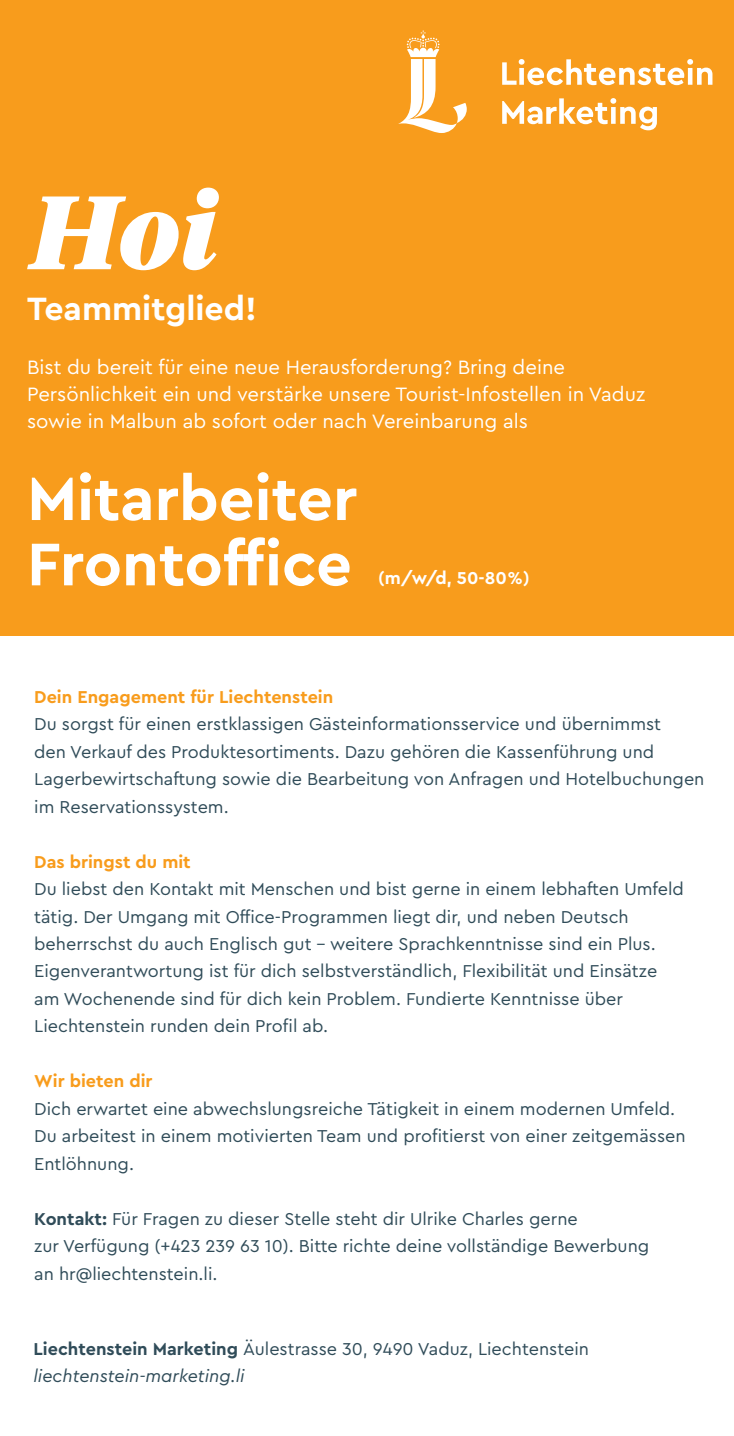
<style>
.page{position:relative;width:734px;height:1436px;background:#fff}
.page>*{position:absolute;margin:0;border:0;box-sizing:border-box;transform-origin:0 0}
.t1{font:700 63px/65.2px "Cera Pro";color:#fff}
.t2{font:700 33.75px "Cera Pro";color:#fff}
.t3{font:20.25px/27px "Cera Pro";color:#fff}
.t4{font:18px/27.4px "Cera Pro";color:#304c59}
.t5{font:700 18px "Cera Pro";color:#f89c1c}
.t6{font:700 18px "Cera Pro";color:#fff}
.s1{font-weight:700}
.s2{font-style:italic}
</style>
<div class="page">
<div style="left:0;top:0;width:733px;height:635px;background:#f89c1c"></div>
<svg style="left:398px;top:30px;width:68px;height:103px"></svg>
<svg style="left:502px;top:59px;width:210px;height:26px"></svg>
<svg style="left:502px;top:98px;width:154px;height:32px"></svg>
<svg style="left:27px;top:187px;width:192px;height:83px"></svg>
<h2 class="t2" style="left:27px;top:286px;width:231px">Teammitglied!</h2>
<p class="t3" style="left:27px;top:352px;width:619px">Bist du bereit für eine neue Herausforderung? Bring deine<br>Persönlichkeit ein und verstärke unsere Tourist-Infostellen in Vaduz sowie in Malbun ab sofort oder nach Vereinbarung als</p>
<h1 class="t1" style="left:27px;top:463px;width:332px">Mitarbeiter<br>Frontoffice</h1>
<p class="t6" style="left:378px;top:566px;width:153px">(m/w/d, 50-80 %)</p>
<p class="t5" style="left:34px;top:684px;width:300px">Dein Engagement für Liechtenstein</p>
<p class="t4" style="left:34px;top:709px;width:671px">Du sorgst für einen erstklassigen Gästeinformationsservice und übernimmst<br>den Verkauf des Produktesortiments. Dazu gehören die Kassenführung und Lagerbewirtschaftung sowie die Bearbeitung von Anfragen und Hotelbuchungen im Reservationssystem.</p>
<p class="t5" style="left:34px;top:849px;width:158px">Das bringst du mit</p>
<p class="t4" style="left:34px;top:874px;width:651px">Du liebst den Kontakt mit Menschen und bist gerne in einem lebhaften Umfeld tätig. Der Umgang mit Office-Programmen liegt dir, und neben Deutsch beherrschst du auch Englisch gut – weitere Sprachkenntnisse sind ein Plus.<br>Eigenverantwortung ist für dich selbstverständlich, Flexibilität und Einsätze am Wochenende sind für dich kein Problem. Fundierte Kenntnisse über Liechtenstein runden dein Profil ab.</p>
<p class="t5" style="left:34px;top:1069px;width:120px">Wir bieten dir</p>
<p class="t4" style="left:34px;top:1094px;width:652px">Dich erwartet eine abwechslungsreiche Tätigkeit in einem modernen Umfeld.<br>Du arbeitest in einem motivierten Team und profitierst von einer zeitgemässen<br>Entlöhnung.</p>
<p class="t4" style="left:34px;top:1203px;width:616px"><span class="s1">Kontakt:</span> Für Fragen zu dieser Stelle steht dir Ulrike Charles gerne<br>zur Verfügung (+423 239 63 10). Bitte richte deine vollständige Bewerbung an hr@liechtenstein.li.</p>
<p class="t4" style="left:33px;top:1334px;width:557px"><span class="s1">Liechtenstein Marketing</span> Äulestrasse 30, 9490 Vaduz, Liechtenstein <span class="s2">liechtenstein-marketing.li</span></p>
</div>
